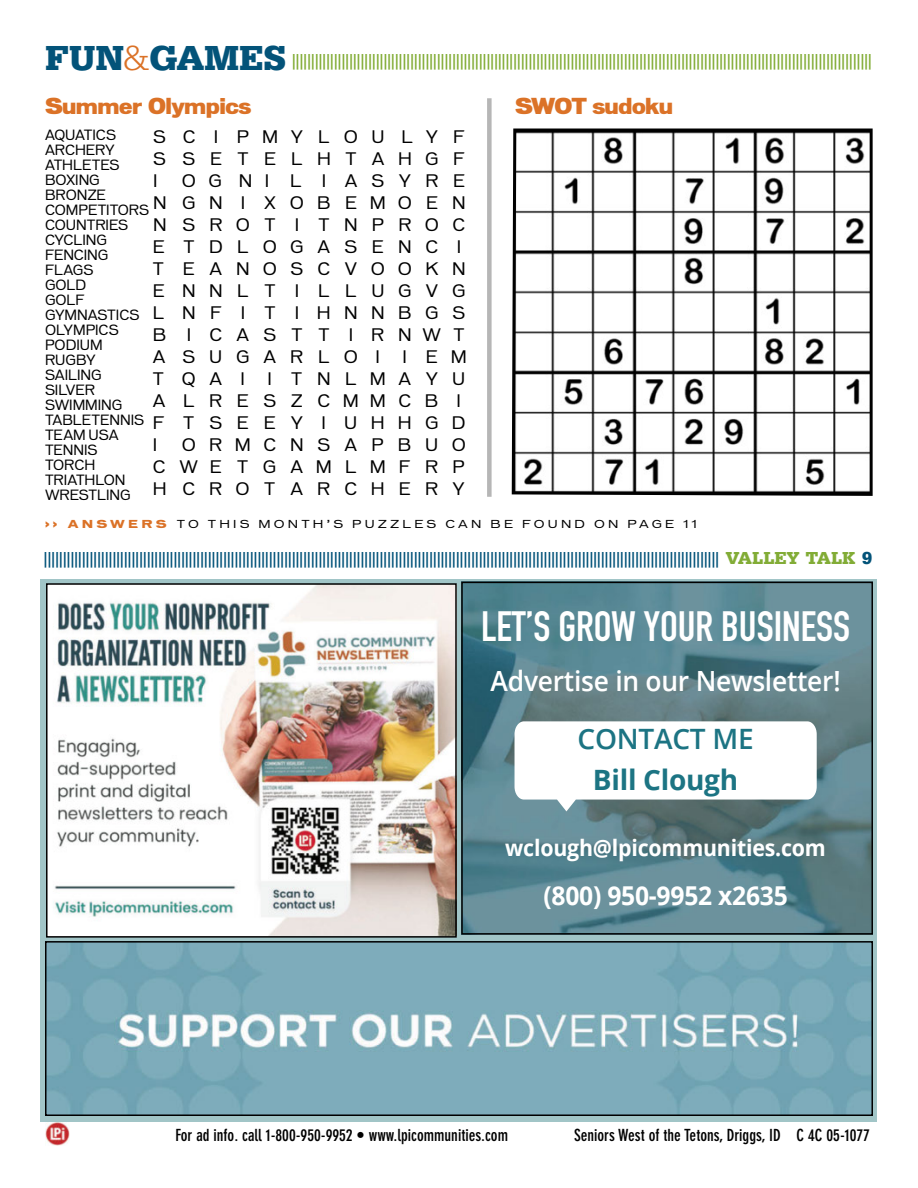
<style>
.page{position:relative;width:918px;height:1188px;background:#fff}
.page>*{position:absolute;margin:0;border:0;box-sizing:border-box;transform-origin:0 0}
.t1{font:700 41.85px "DIN Condensed";color:#fff}
.t2{font:700 36px "Serifa BEFOP";letter-spacing:-.005em;color:#035379}
.t3{font:700 28.05px "Open Sans";letter-spacing:-.01em;color:#1c7483}
.t4{font:600 28.05px "Open Sans";letter-spacing:-.01em;color:#1c7483}
.t5{font:600 27.75px "Open Sans";letter-spacing:-.01em;color:#fff;scale:.95 1}
.t6{font:700 25.95px "Open Sans";letter-spacing:-.01em;color:#fff;scale:.95 1}
.t7{font:700 22.5px "Open Sans";letter-spacing:-.01em;color:#fff;scale:.95 1}
.t8{font:900 21px "Vonnes";letter-spacing:-.055em;color:#db7227}
.t9{font:700 18px "Serifa BEFOP";color:#035379}
.t10{font:700 18px "Serifa BEFOP";color:#82ac36}
.t11{font:16.5px/22px "Vgftvt Vonnes";letter-spacing:.85em;color:#000;text-align:justify}
.t12{font:700 condensed 16.5px "DIN Neuzeit Grotesk Std";color:#000}
.t13{font:16.5px/22px "Vgftvt Vonnes";letter-spacing:.87em;color:#000}
.t14{font:13.5px/15px "Vgftvt Vonnes";letter-spacing:-.005em;color:#000;scale:.96 1}
.t15{font:13.5px "Jlkkhm Vonnes";letter-spacing:-.005em;color:#000;scale:.96 1}
.t16{font:expanded 10.5px "Vonnes";color:#000}
.t17{font:800 expanded 10.5px "Vonnes";letter-spacing:.315em;color:#db7227}
.s1{font-weight:300;color:#db7227}
.s2{font-weight:800;color:#db7227}
.s3{color:#82ac36}
</style>
<div class="page">
<div style="left:487px;top:98px;width:5px;height:399px;background:#b6b6b6"></div>
<svg style="left:511px;top:128px;width:362px;height:368px"></svg>
<div style="left:41px;top:579px;width:837px;height:543px;background:#a1c5c7"></div>
<img style="left:46px;top:1123px;width:23px;height:23px">
<img style="left:48px;top:944px;width:822px;height:169px">
<div style="left:45px;top:941px;width:828px;height:175px;border:2px solid #000"></div>
<img style="left:49px;top:586px;width:405px;height:349px">
<div style="left:46px;top:583px;width:411px;height:355px;border:2px solid #000"></div>
<img style="left:464px;top:585px;width:406px;height:347px">
<div style="left:461px;top:582px;width:412px;height:353px;border:2px solid #000"></div>
<svg style="left:515px;top:721px;width:302px;height:90px;background:#e9eded"></svg>
<h2 class="t2" style="left:45px;top:36px;width:243px">FUN<span class="s1">&amp;</span>GAMES</h2>
<p class="t8" style="left:45px;top:93px;width:208px">Summer Olympics</p>
<p class="t14" style="left:45px;top:128px;width:76px">AQUATICS<br>ARCHERY</p>
<p class="t15" style="left:45px;top:157px;width:79px">ATHLETES</p>
<p class="t14" style="left:45px;top:173px;width:110px">BOXING<br>BRONZE<br>COMPETITORS<br>COUNTRIES<br>CYCLING<br>FENCING<br>FLAGS<br>GOLD<br>GOLF<br>GYMNASTICS<br>OLYMPICS<br>PODIUM<br>RUGBY<br>SAILING<br>SILVER<br>SWIMMING<br>TABLETENNIS<br>TEAM USA</p>
<p class="t15" style="left:45px;top:442px;width:56px">TENNIS</p>
<p class="t14" style="left:45px;top:457px;width:91px">TORCH<br>TRIATHLON<br>WRESTLING</p>
<p class="t10" style="left:292px;top:50px;width:582px">||||||||||||||||||||||||||||||||||||||||||||||||||||||||||||||||||||||||||||||||||||||||||||||||||||||||||||||||||||||||||||||||||||||||||||||||||||||||</p>
<p class="t8" style="left:515px;top:93px;width:160px">SWOT sudoku</p>
<p class="t11" style="left:153px;top:125px;width:313px">S C I PMYLOU LYF S SETELHTAHGF I</p>
<p class="t11" style="left:153px;top:170px;width:314px;text-align:left;text-indent:137px">L I ASYRE<br>NGN I XOBEMOEN<br>N SROT I TNPROC<br>E TDLOGASENC I<br>T EANOSCVOOKN<br>E NNLT I LLUGVG<br>L NF I T I HNNBGS<br>B I CASTT I RNWT<br>A SUGARLO I</p>
<p class="t11" style="left:182px;top:170px;width:89px">O G N I</p>
<p class="t11" style="left:403px;top:346px;width:66px">I EM</p>
<p class="t11" style="left:153px;top:368px;width:94px">TQAI</p>
<p class="t13" style="left:153px;top:368px;width:314px;text-indent:115px">I T NLMAYU<br>A LRESZCMMCB I<br>F TSEEY I UHHGD<br>I</p>
<p class="t11" style="left:153px;top:434px;width:315px;text-indent:29px">ORMCNSAPBUO CWETGAMLMFRP HCROTARCHERY</p>
<p class="t17" style="left:45px;top:518px;width:96px">&gt;&gt; ANSWER</p>
<p class="t16" style="left:156px;top:517px;width:33px"><span class="s2">S</span> TO</p>
<p class="t16" style="left:208px;top:517px;width:12px">THIS</p>
<p class="t16" style="left:258px;top:517px;width:14px">MONTH</p>
<p class="t16" style="left:327px;top:517px;width:37px">’S PU</p>
<p class="t16" style="left:378px;top:517px;width:37px">ZZLES</p>
<p class="t16" style="left:445px;top:517px;width:25px">C AN</p>
<p class="t16" style="left:491px;top:517px;width:12px">BE</p>
<p class="t16" style="left:522px;top:517px;width:14px">FOUND</p>
<p class="t16" style="left:594px;top:517px;width:13px">ON</p>
<p class="t16" style="left:627px;top:517px;width:25px">PAGE</p>
<p class="t16" style="left:684px;top:517px;width:15px">1 1</p>
<p class="t9" style="left:44px;top:547px;width:830px">||||||||||||||||||||||||||||||||||||||||||||||||||||||||||||||||||||||||||||||||||||||||||||||||||||||||||||||||||||||||||||||||||||||||||||||||||||||||||||||||||||||||||||||||| <span class="s3">VALLEY TALK</span> 9</p>
<h1 class="t1" style="left:481px;top:598px;width:371px">LET’S GROW YOUR BUSINESS</h1>
<h3 class="t5" style="left:491px;top:662px;width:370px">Advertise in our Newsletter!</h3>
<h3 class="t4" style="left:578px;top:720px;width:178px">CONTACT ME</h3>
<h3 class="t3" style="left:593px;top:760px;width:147px">Bill Clough</h3>
<p class="t7" style="left:505px;top:831px;width:339px">wclough@lpicommunities.com</p>
<h3 class="t6" style="left:543px;top:877px;width:259px">(800) 950-9952 x2635</h3>
<p class="t12" style="left:176px;top:1126px;width:334px">For ad info. call 1-800-950-9952 • www.lpicommunities.com</p>
<p class="t12" style="left:574px;top:1126px;width:297px">Seniors West of the Tetons, Driggs, ID C 4C 05-1077</p>
</div>
